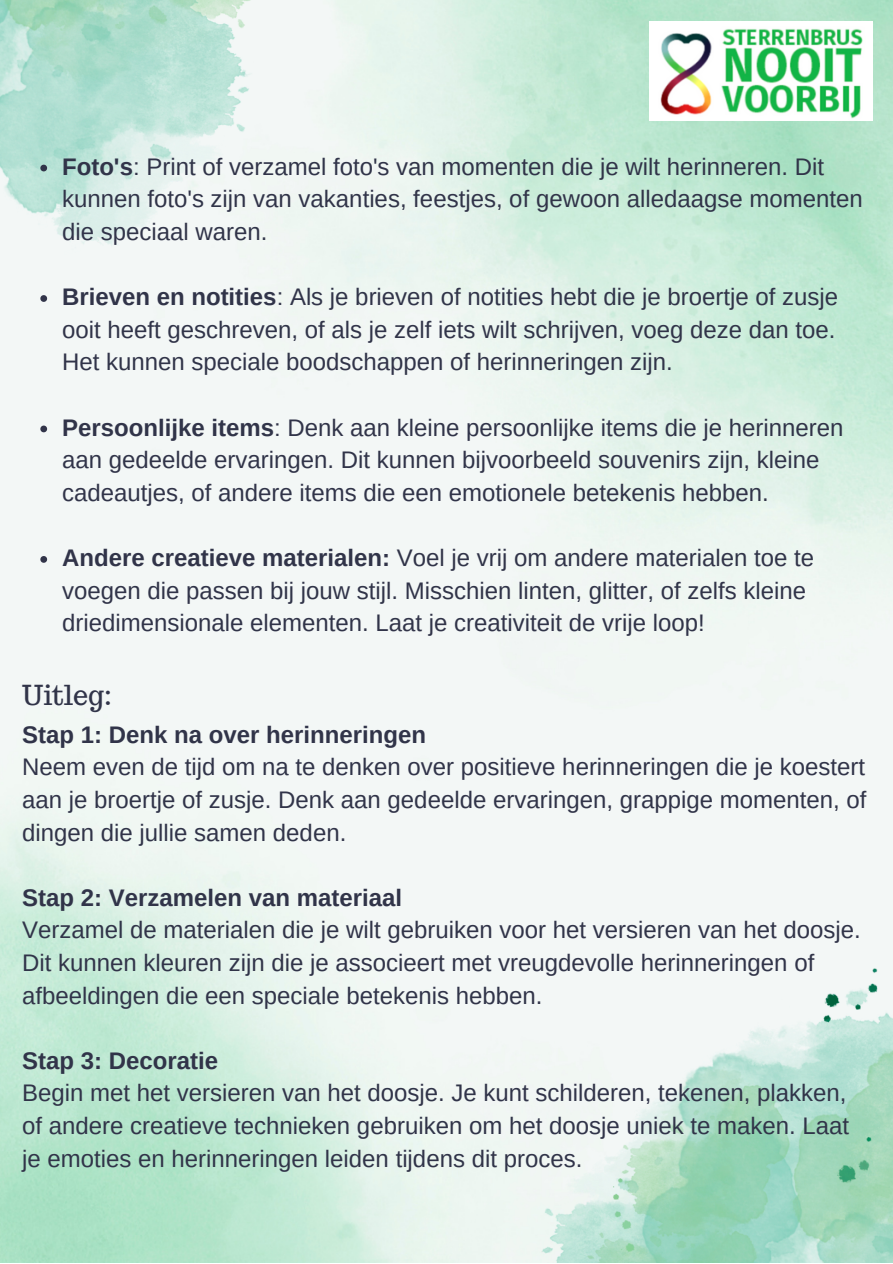
<style>
.page{position:relative;width:893px;height:1264px;background:#fff}
.page>*{position:absolute;margin:0;border:0;box-sizing:border-box;transform-origin:0 0}
.t1{font:27px "Trocchi";color:#313449}
.t2{font:24px/32.5px "Arimo";color:#313449}
.t3{font:700 24px "Arimo";color:#313449}
.s1{font-weight:700}
</style>
<div class="page">
<img style="left:0;top:0;width:278px;height:255px">
<img style="left:538px;top:957px;width:354px;height:305px">
<img style="left:660px;top:28px;width:203px;height:91px">
<svg style="left:40px;top:165px;width:7px;height:6px"></svg>
<svg style="left:40px;top:295px;width:7px;height:7px"></svg>
<svg style="left:40px;top:425px;width:7px;height:7px"></svg>
<svg style="left:40px;top:556px;width:7px;height:7px"></svg>
<p class="t2" style="left:62px;top:150px;width:802px"><span class="s1">Foto's</span>: Print of verzamel foto's van momenten die je wilt herinneren. Dit kunnen foto's zijn van vakanties, feestjes, of gewoon alledaagse momenten die speciaal waren.</p>
<p class="t2" style="left:62px;top:280px;width:777px;text-align:justify"><span class="s1">Brieven en notities</span>: Als je brieven of notities hebt die je broertje of zusje ooit heeft geschreven, of als je zelf iets wilt schrijven, voeg deze dan toe.<br>Het kunnen speciale boodschappen of herinneringen zijn.</p>
<p class="t2" style="left:62px;top:411px;width:782px"><span class="s1">Persoonlijke items</span>: Denk aan kleine persoonlijke items die je herinneren aan gedeelde ervaringen. Dit kunnen bijvoorbeeld souvenirs zijn, kleine cadeautjes, of andere items die een emotionele betekenis hebben.</p>
<p class="t2" style="left:62px;top:541px;width:753px"><span class="s1">Andere creatieve materialen:</span> Voel je vrij om andere materialen toe te voegen die passen bij jouw stijl. Misschien linten, glitter, of zelfs kleine driedimensionale elementen. Laat je creativiteit de vrije loop!</p>
<p class="t1" style="left:22px;top:678px;width:91px">Uitleg:</p>
<p class="t3" style="left:22px;top:721px;width:405px">Stap 1: Denk na over herinneringen</p>
<p class="t2" style="left:22px;top:750px;width:845px;text-align:justify">Neem even de tijd om na te denken over positieve herinneringen die je koestert aan je broertje of zusje. Denk aan gedeelde ervaringen, grappige momenten, of dingen die jullie samen deden.</p>
<p class="t3" style="left:22px;top:884px;width:381px">Stap 2: Verzamelen van materiaal</p>
<p class="t2" style="left:22px;top:913px;width:840px">Verzamel de materialen die je wilt gebruiken voor het versieren van het doosje.<br>Dit kunnen kleuren zijn die je associeert met vreugdevolle herinneringen of afbeeldingen die een speciale betekenis hebben.</p>
<p class="t3" style="left:22px;top:1047px;width:197px">Stap 3: Decoratie</p>
<p class="t2" style="left:22px;top:1076px;width:828px;text-align:justify">Begin met het versieren van het doosje. Je kunt schilderen, tekenen, plakken, of andere creatieve technieken gebruiken om het doosje uniek te maken. Laat je emoties en herinneringen leiden tijdens dit proces.</p>
</div>
